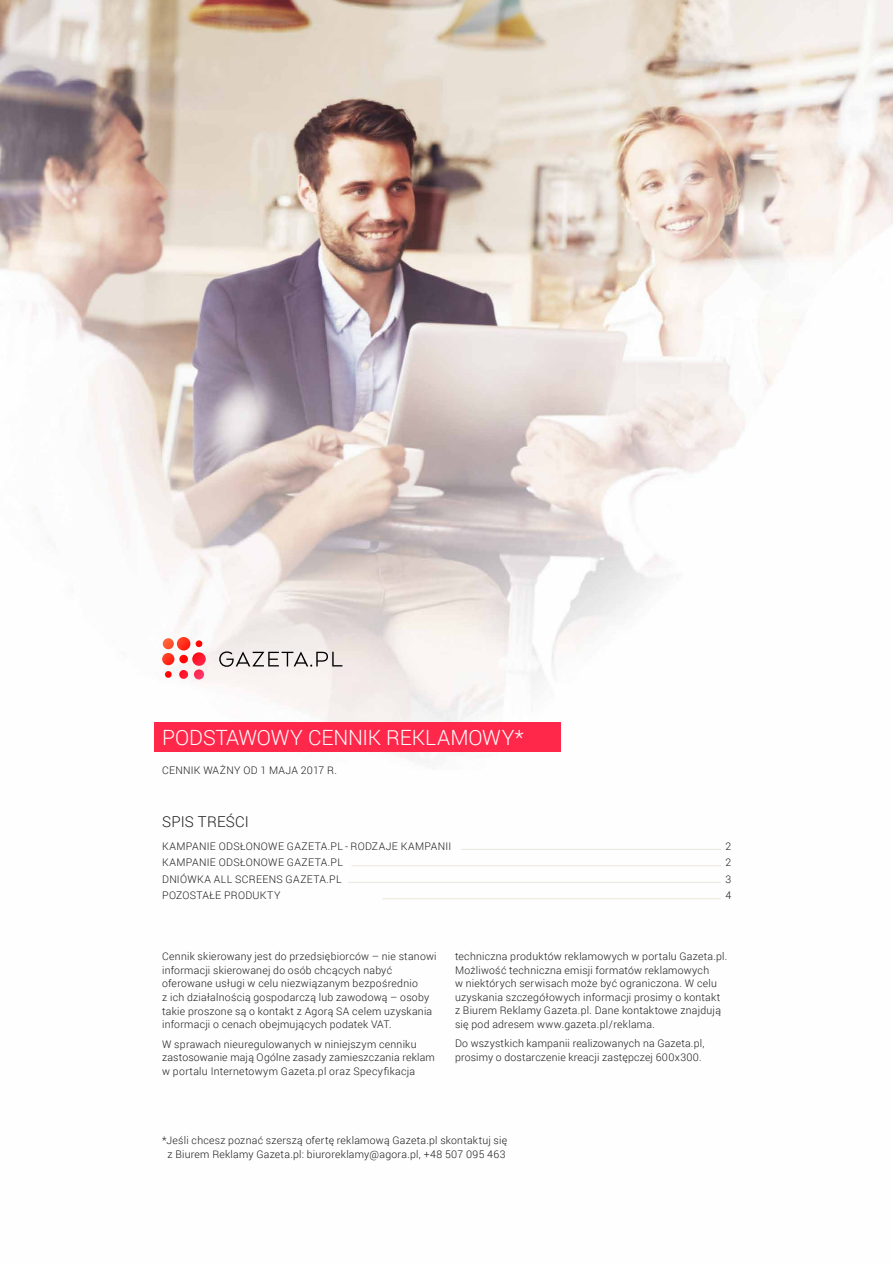
<style>
.page{position:relative;width:893px;height:1263px;background:#fff}
.page>*{position:absolute;margin:0;border:0;box-sizing:border-box;transform-origin:0 0}
.t1{font:300 21px "Roboto";letter-spacing:-.005em;color:#fff}
.t2{font:300 15px "Roboto";letter-spacing:.01em;color:#1a1a1a}
.t3{font:300 10.5px/13.5px "Roboto";letter-spacing:.025em;color:#1a1a1a}
</style>
<div class="page">
<img style="left:0;top:0;width:893px;height:900px">
<div style="left:154px;top:722px;width:407px;height:30px;background:#ff284b"></div>
<svg style="left:192px;top:652px;width:14px;height:14px"></svg>
<svg style="left:162px;top:637px;width:42px;height:42px"></svg>
<svg style="left:219px;top:651px;width:123px;height:16px;background:#c3bfbc"></svg>
<hr style="left:461px;top:849px;width:260px;height:1px;background:#e9e6da">
<hr style="left:352px;top:865px;width:369px;height:1px;background:#e9e6da">
<hr style="left:348px;top:882px;width:373px;height:1px;background:#e9e6da">
<hr style="left:382px;top:898px;width:339px;height:1px;background:#e9e6da">
<h1 class="t1" style="left:162px;top:723px;width:363px">PODSTAWOWY CENNIK REKLAMOWY*</h1>
<p class="t3" style="left:162px;top:763px;width:176px">CENNIK WAŻNY OD 1 MAJA 2017 R.</p>
<h2 class="t2" style="left:162px;top:812px;width:88px">SPIS TREŚCI</h2>
<p class="t3" style="left:162px;top:838px;width:291px;line-height:16.5px">KAMPANIE ODSŁONOWE GAZETA.PL - RODZAJE KAMPANII<br>KAMPANIE ODSŁONOWE GAZETA.PL<br>DNIÓWKA ALL SCREENS GAZETA.PL<br>POZOSTAŁE PRODUKTY</p>
<p class="t3" style="left:726px;top:838px;width:7px;line-height:16.5px;text-align:justify">2<br>2<br>3<br>4</p>
<p class="t3" style="left:162px;top:950px;width:276px">Cennik skierowany jest do przedsiębiorców – nie stanowi informacji skierowanej do osób chcących nabyć oferowane usługi w celu niezwiązanym bezpośrednio<br>z ich działalnością gospodarczą lub zawodową – osoby takie proszone są o kontakt z Agorą SA celem uzyskania informacji o cenach obejmujących podatek VAT.</p>
<p class="t3" style="left:162px;top:1037px;width:274px">W sprawach nieuregulowanych w niniejszym cenniku zastosowanie mają Ogólne zasady zamieszczania reklam w portalu Internetowym Gazeta.pl oraz Specyfikacja</p>
<p class="t3" style="left:455px;top:950px;width:274px">techniczna produktów reklamowych w portalu Gazeta.pl.<br>Możliwość techniczna emisji formatów reklamowych<br>w niektórych serwisach może być ograniczona. W celu uzyskania szczegółowych informacji prosimy o kontakt z Biurem Reklamy Gazeta.pl. Dane kontaktowe znajdują się pod adresem www.gazeta.pl/reklama.</p>
<p class="t3" style="left:455px;top:1037px;width:251px">Do wszystkich kampanii realizowanych na Gazeta.pl, prosimy o dostarczenie kreacji zastępczej 600x300.</p>
<p class="t3" style="left:162px;top:1133px;width:347px;text-align:center">*Jeśli chcesz poznać szerszą ofertę reklamową Gazeta.pl skontaktuj się z Biurem Reklamy Gazeta.pl: biuroreklamy@agora.pl, +48 507 095 463</p>
</div>
